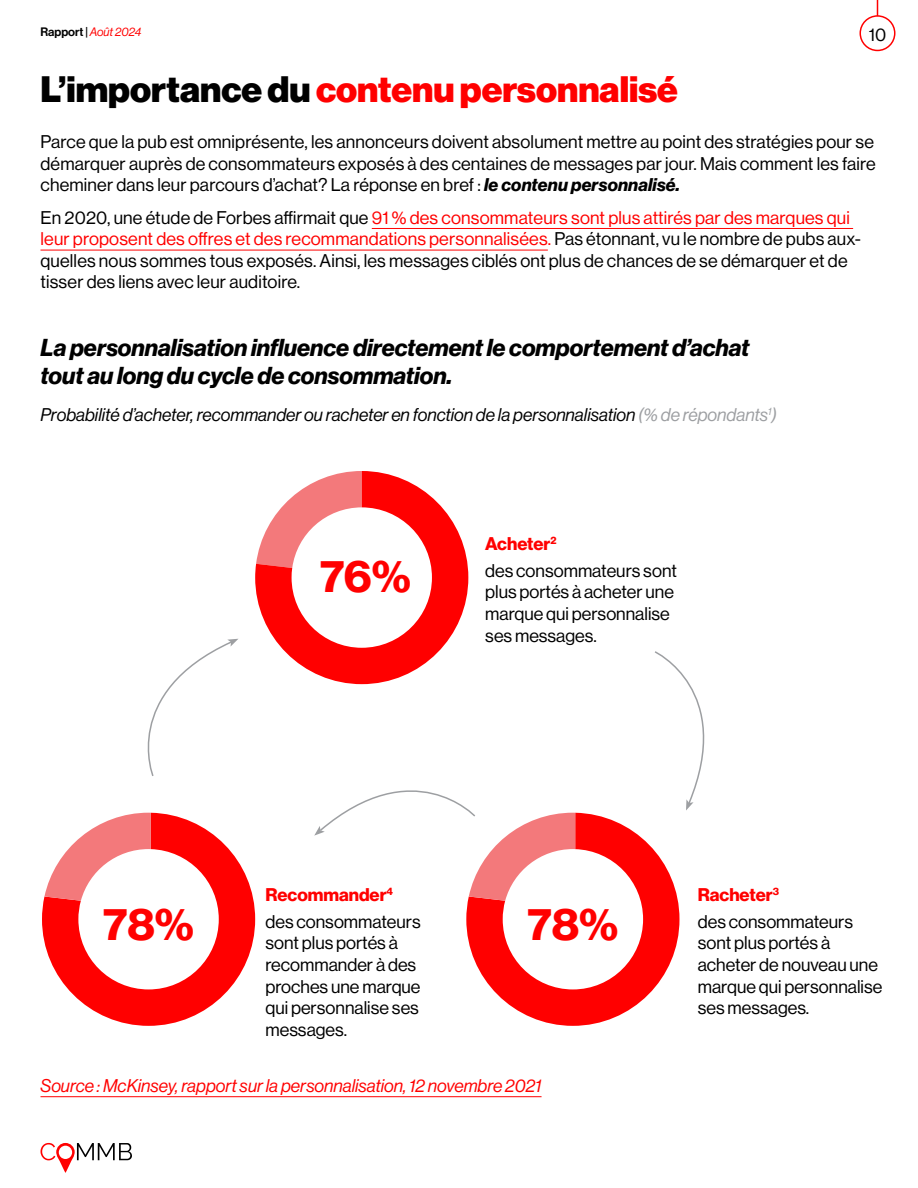
<style>
.page{position:relative;width:918px;height:1188px;background:#fff}
.page>*{position:absolute;margin:0;border:0;box-sizing:border-box;transform-origin:0 0}
.t1{font:700 45px "Neue Haas Display";color:#f00}
.t2{font:900 36px "Neue Haas Display";color:#f00}
.t3{font:italic 700 24px/28.8px "Neue Haas Display";color:#000}
.t4{font:18px/21.6px "Neue Haas Display";letter-spacing:.01em;color:#000}
.t5{font:italic 18px "Neue Haas Display";color:#000}
.t6{font:italic 18px "Neue Haas Display";color:#f00}
.t7{font:700 18px "Neue Haas Display";color:#f00}
.t8{font:12px "Neue Haas Display Mediu";color:#000}
.s1{font-family:"Neue Haas Display";font-style:italic;color:#f00}
.s2{color:#000}
.s3{font-weight:700;font-style:italic}
.s4{color:#f00}
.s5{color:#9d9fa2}
</style>
<div class="page">
<svg style="left:40px;top:1143px;width:92px;height:30px"></svg>
<svg style="left:877px;top:0;width:1px;height:15px"></svg>
<div style="left:860px;top:15px;width:36px;height:36px;border:2px solid #f00;border-radius:50%"></div>
<hr style="left:372px;top:228px;width:481px;height:1px;background:#f00">
<hr style="left:40px;top:250px;width:508px;height:1px;background:#f00">
<hr style="left:40px;top:1096px;width:502px;height:1px;background:#f00">
<svg style="left:655px;top:651px;width:50px;height:160px"></svg>
<svg style="left:147px;top:639px;width:91px;height:137px"></svg>
<svg style="left:255px;top:471px;width:213px;height:213px"></svg>
<svg style="left:42px;top:813px;width:213px;height:213px"></svg>
<svg style="left:44px;top:813px;width:107px;height:88px"></svg>
<svg style="left:466px;top:813px;width:214px;height:213px"></svg>
<svg style="left:314px;top:790px;width:261px;height:111px"></svg>
<p class="t8" style="left:40px;top:24px;width:103px">Rapport | <span class="s1">Août 2024</span></p>
<p class="t4" style="left:869px;top:24px;width:19px">10</p>
<p class="t2" style="left:40px;top:68px;width:639px"><span class="s2">L’importance du</span> contenu personnalisé</p>
<p class="t4" style="left:40px;top:131px;width:837px;text-align:justify">Parce que la pub est omniprésente, les annonceurs doivent absolument mettre au point des stratégies pour se démarquer auprès de consommateurs exposés à des centaines de messages par jour. Mais comment les faire cheminer dans leur parcours d’achat? La réponse en bref : <span class="s3">le contenu personnalisé.</span></p>
<p class="t4" style="left:40px;top:207px;width:822px">En 2020, une étude de Forbes affirmait que <span class="s4">91 % des consommateurs sont plus attirés par des marques qui leur proposent des offres et des recommandations personnalisées.</span> Pas étonnant, vu le nombre de pubs aux&shy;quelles nous sommes tous exposés. Ainsi, les messages ciblés ont plus de chances de se démarquer et de tisser des liens avec leur auditoire.</p>
<p class="t3" style="left:40px;top:333px;width:711px">La personnalisation influence directement le comportement d’achat tout au long du cycle de consommation.</p>
<p class="t5" style="left:40px;top:405px;width:738px">Probabilité d’acheter, recommander ou racheter en fonction de la personnalisation <span class="s5">(% de répondants</span><sup>1</sup><span class="s5">)</span></p>
<h2 class="t1" style="left:320px;top:550px;width:92px">76%</h2>
<p class="t7" style="left:485px;top:533px;width:73px">Acheter<sup>2</sup></p>
<p class="t4" style="left:485px;top:560px;width:193px">des consommateurs sont plus portés à acheter une marque qui personnalise ses messages.</p>
<p class="t7" style="left:266px;top:884px;width:129px">Recommander<sup>4</sup></p>
<p class="t7" style="left:698px;top:884px;width:83px">Racheter<sup>3</sup></p>
<h2 class="t1" style="left:103px;top:898px;width:92px">78%</h2>
<h2 class="t1" style="left:528px;top:898px;width:92px">78%</h2>
<p class="t4" style="left:266px;top:911px;width:157px">des consommateurs sont plus portés à recommander à des proches une marque qui personnalise ses messages.</p>
<p class="t4" style="left:698px;top:911px;width:186px">des consommateurs sont plus portés à acheter de nouveau une marque qui personnalise ses messages.</p>
<p class="t6" style="left:40px;top:1075px;width:503px">Source : McKinsey, rapport sur la personnalisation, 12 novembre 2021</p>
</div>
